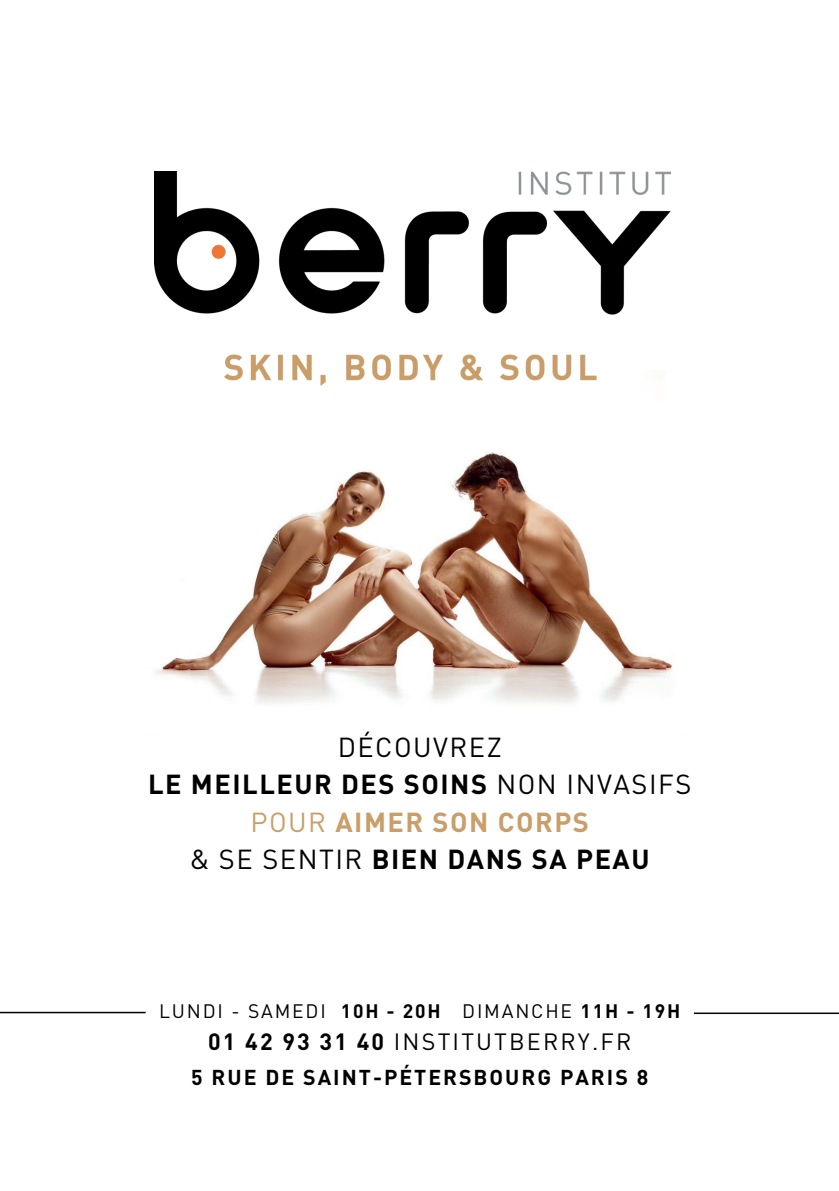
<style>
.page{position:relative;width:839px;height:1191px;background:#fff}
.page>*{position:absolute;margin:0;border:0;box-sizing:border-box;transform-origin:0 0}
.t1{font:700 27.2px/37.6px "DIN Arabic";letter-spacing:.055em;color:#000;text-align:center}
.t2{font:23.2px "DIN Arabic";letter-spacing:.095em;color:#000}
.t3{font:700 21.2px "DIN Arabic";letter-spacing:.095em;color:#000}
.t4{font:19.2px "DIN Arabic";letter-spacing:.095em;color:#000}
.s1{font-weight:400}
.s2{font-weight:400;color:#c99e69}
.s3{color:#c99e69}
.s4{font-weight:700}
</style>
<div class="page">
<img style="left:155px;top:452px;width:518px;height:252px">
<img style="left:154px;top:171px;width:516px;height:215px">
<hr style="left:0;top:1012px;width:146px;height:1px;background:#000">
<hr style="left:693px;top:1013px;width:145px;height:1px;background:#000">
<p class="t1" style="left:148px;top:729px;width:545px"><span class="s1">DÉCOUVREZ<br></span>LE MEILLEUR DES SOINS <span class="s1">NON INVASIFS<br></span><span class="s2">POUR</span> <span class="s3">AIMER SON CORPS<br></span><span class="s1">&amp; SE SENTIR</span> BIEN DANS SA PEAU</p>
<p class="t4" style="left:159px;top:997px;width:522px">LUNDI - SAMEDI <span class="s4">10H - 20H</span> DIMANCHE <span class="s4">11H - 19H</span></p>
<p class="t2" style="left:208px;top:1024px;width:425px"><span class="s4">01 42 93 31 40</span> INSTITUTBERRY.FR</p>
<p class="t3" style="left:191px;top:1066px;width:458px">5 RUE DE SAINT-PÉTERSBOURG PARIS 8</p>
</div>
